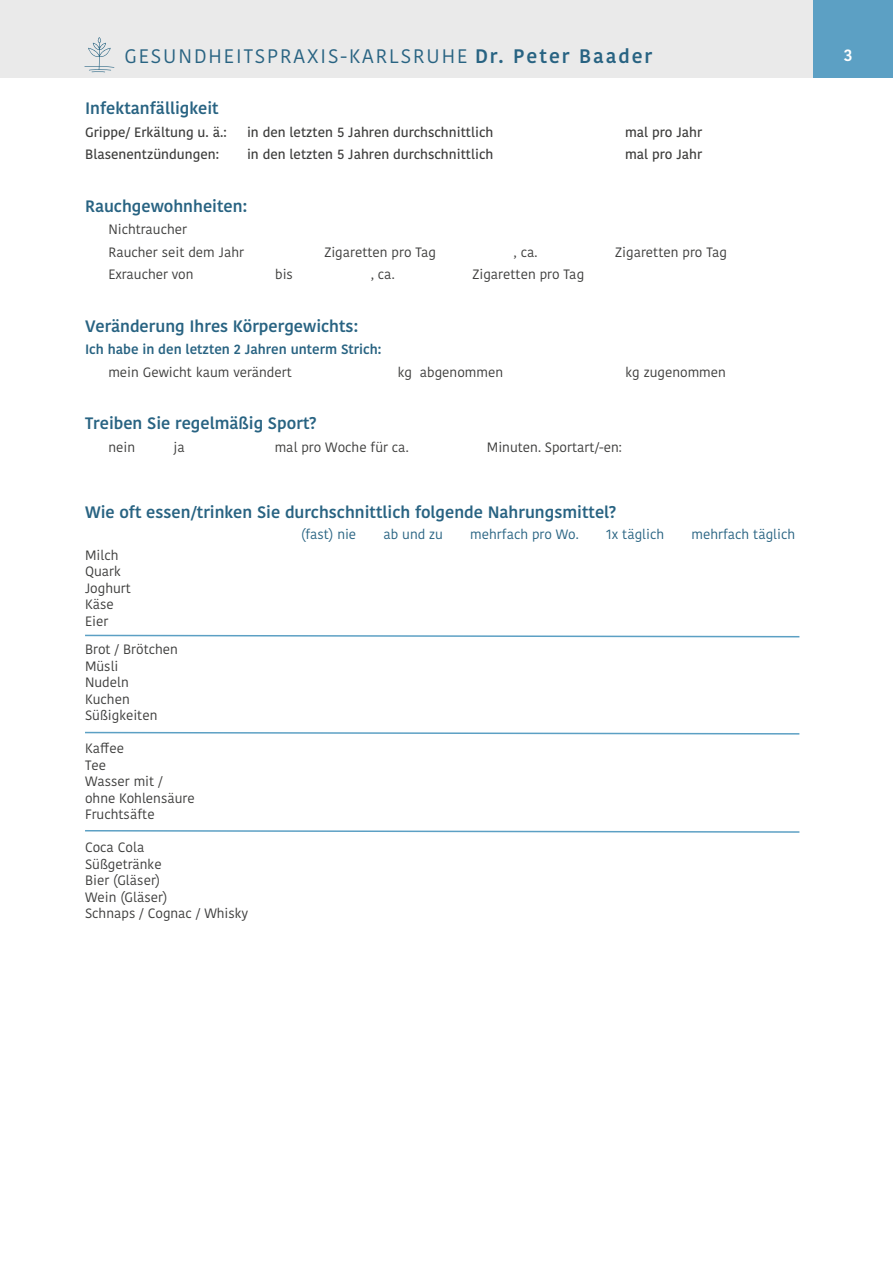
<style>
.page{position:relative;width:893px;height:1263px;background:#fff}
.page>*{position:absolute;margin:0;border:0;box-sizing:border-box;transform-origin:0 0}
.t1{font:19.5px "Kohinoor Devanagari";letter-spacing:.1em;color:#286382}
.t2{font:600 16.5px "Kohinoor Devanagari";color:#286382}
.t3{font:600 16.5px "Kohinoor Devanagari";color:#fff}
.t4{font:13.5px/16.5px "Kohinoor Devanagari";color:#3c3c3b}
.t5{font:500 13.5px "Kohinoor Devanagari";color:#3c3c3b}
.t6{font:13.5px "Kohinoor Devanagari";color:#286382}
.t7{font:600 13.5px "Kohinoor Devanagari";color:#286382}
.s1{font-weight:600}
</style>
<div class="page">
<div style="left:0;top:0;width:893px;height:78px;background:#eaeaea"></div>
<svg style="left:84px;top:37px;width:30px;height:35px"></svg>
<div style="left:814px;top:0;width:79px;height:78px;background:#5ca0c4"></div>
<svg style="left:85px;top:634px;width:715px;height:4px"></svg>
<svg style="left:85px;top:830px;width:715px;height:3px"></svg>
<svg style="left:85px;top:731px;width:715px;height:4px"></svg>
<p class="t1" style="left:124px;top:45px;width:529px">GESUNDHEITSPRAXIS-KARLSRUHE <span class="s1">Dr. Peter Baader</span></p>
<p class="t3" style="left:844px;top:46px;width:10px">3</p>
<p class="t2" style="left:85px;top:99px;width:135px">Infektanfälligkeit</p>
<p class="t5" style="left:85px;top:124px;width:143px">Grippe/ Erkältung u. ä.:</p>
<p class="t5" style="left:247px;top:124px;width:248px">in den letzten 5 Jahren durchschnittlich</p>
<p class="t5" style="left:625px;top:124px;width:79px">mal pro Jahr</p>
<p class="t5" style="left:85px;top:147px;width:135px">Blasenentzündungen:</p>
<p class="t5" style="left:247px;top:147px;width:248px">in den letzten 5 Jahren durchschnittlich</p>
<p class="t5" style="left:625px;top:147px;width:79px">mal pro Jahr</p>
<p class="t2" style="left:85px;top:196px;width:164px">Rauchgewohnheiten:</p>
<p class="t4" style="left:108px;top:221px;width:80px">Nichtraucher</p>
<p class="t4" style="left:108px;top:244px;width:137px">Raucher seit dem Jahr</p>
<p class="t4" style="left:324px;top:244px;width:113px">Zigaretten pro Tag</p>
<p class="t4" style="left:514px;top:244px;width:25px">, ca.</p>
<p class="t4" style="left:615px;top:244px;width:113px">Zigaretten pro Tag</p>
<p class="t4" style="left:108px;top:266px;width:87px">Exraucher von</p>
<p class="t4" style="left:275px;top:266px;width:19px">bis</p>
<p class="t4" style="left:371px;top:266px;width:25px">, ca.</p>
<p class="t4" style="left:472px;top:266px;width:113px">Zigaretten pro Tag</p>
<p class="t2" style="left:85px;top:316px;width:275px">Veränderung Ihres Körpergewichts:</p>
<p class="t7" style="left:85px;top:342px;width:298px">Ich habe in den letzten 2 Jahren unterm Strich:</p>
<p class="t4" style="left:108px;top:364px;width:185px">mein Gewicht kaum verändert</p>
<p class="t4" style="left:398px;top:364px;width:107px">kg abgenommen</p>
<p class="t4" style="left:625px;top:364px;width:102px">kg zugenommen</p>
<p class="t2" style="left:85px;top:414px;width:233px">Treiben Sie regelmäßig Sport?</p>
<p class="t4" style="left:108px;top:439px;width:28px">nein</p>
<p class="t4" style="left:174px;top:439px;width:12px">ja</p>
<p class="t4" style="left:275px;top:439px;width:135px">mal pro Woche für ca.</p>
<p class="t4" style="left:487px;top:439px;width:137px">Minuten. Sportart/-en:</p>
<p class="t2" style="left:85px;top:502px;width:533px">Wie oft essen/trinken Sie durchschnittlich folgende Nahrungsmittel?</p>
<p class="t6" style="left:301px;top:526px;width:57px">(fast) nie</p>
<p class="t6" style="left:384px;top:526px;width:61px">ab und zu</p>
<p class="t6" style="left:470px;top:526px;width:110px">mehrfach pro Wo.</p>
<p class="t6" style="left:606px;top:526px;width:60px">1x täglich</p>
<p class="t6" style="left:691px;top:526px;width:105px">mehrfach täglich</p>
<p class="t4" style="left:85px;top:547px;width:35px">Milch</p>
<p class="t4" style="left:85px;top:563px;width:37px">Quark</p>
<p class="t4" style="left:85px;top:580px;width:47px">Joghurt</p>
<p class="t4" style="left:85px;top:596px;width:30px">Käse</p>
<p class="t4" style="left:85px;top:613px;width:25px">Eier</p>
<p class="t4" style="left:85px;top:641px;width:94px">Brot / Brötchen</p>
<p class="t4" style="left:85px;top:658px;width:35px">Müsli</p>
<p class="t4" style="left:85px;top:674px;width:45px">Nudeln</p>
<p class="t4" style="left:85px;top:691px;width:46px">Kuchen</p>
<p class="t4" style="left:85px;top:707px;width:74px">Süßigkeiten</p>
<p class="t4" style="left:85px;top:740px;width:40px">Kaffee</p>
<p class="t4" style="left:85px;top:757px;width:23px">Tee</p>
<p class="t4" style="left:85px;top:773px;width:111px">Wasser mit / ohne Kohlensäure</p>
<p class="t4" style="left:85px;top:806px;width:71px">Fruchtsäfte</p>
<p class="t4" style="left:85px;top:839px;width:61px">Coca Cola</p>
<p class="t4" style="left:85px;top:856px;width:78px">Süßgetränke</p>
<p class="t4" style="left:85px;top:872px;width:77px">Bier (Gläser)</p>
<p class="t4" style="left:85px;top:889px;width:84px">Wein (Gläser)</p>
<p class="t4" style="left:85px;top:905px;width:165px">Schnaps / Cognac / Whisky</p>
</div>
